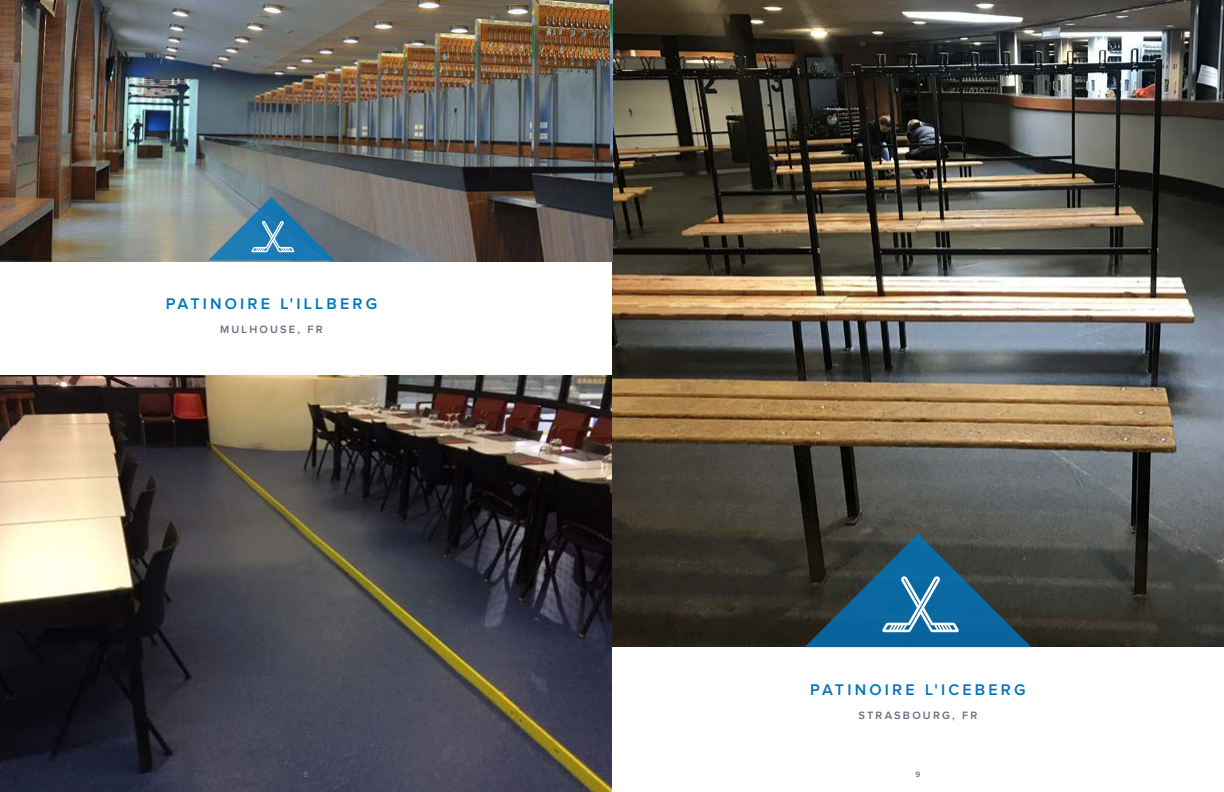
<style>
.page{position:relative;width:1224px;height:792px;background:#fff}
.page>*{position:absolute;margin:0;border:0;box-sizing:border-box;transform-origin:0 0}
.t1{font:600 16px "Proxima Nova";letter-spacing:.2em;color:#0075bf}
.t2{font:600 11px "Proxima Nova";letter-spacing:.2em;color:#6b6a82}
.t3{font:600 8px "Proxima Nova";color:#6b6a82}
</style>
<div class="page">
<img style="left:0;top:375px;width:612px;height:417px">
<img style="left:612px;top:0;width:612px;height:647px">
<svg style="left:805px;top:534px;width:226px;height:113px;background:#2a556b"></svg>
<img style="left:0;top:0;width:612px;height:262px">
<svg style="left:208px;top:197px;width:127px;height:64px;background:#56849f"></svg>
<p class="t1" style="left:166px;top:296px;width:213px">PATINOIRE L'ILLBERG</p>
<p class="t2" style="left:220px;top:324px;width:104px">MULHOUSE, FR</p>
<p class="t1" style="left:810px;top:683px;width:217px">PATINOIRE L'ICEBERG</p>
<p class="t2" style="left:858px;top:710px;width:121px">STRASBOURG, FR</p>
<p class="t3" style="left:304px;top:770px;width:6px">8</p>
<p class="t3" style="left:916px;top:770px;width:6px">9</p>
</div>
